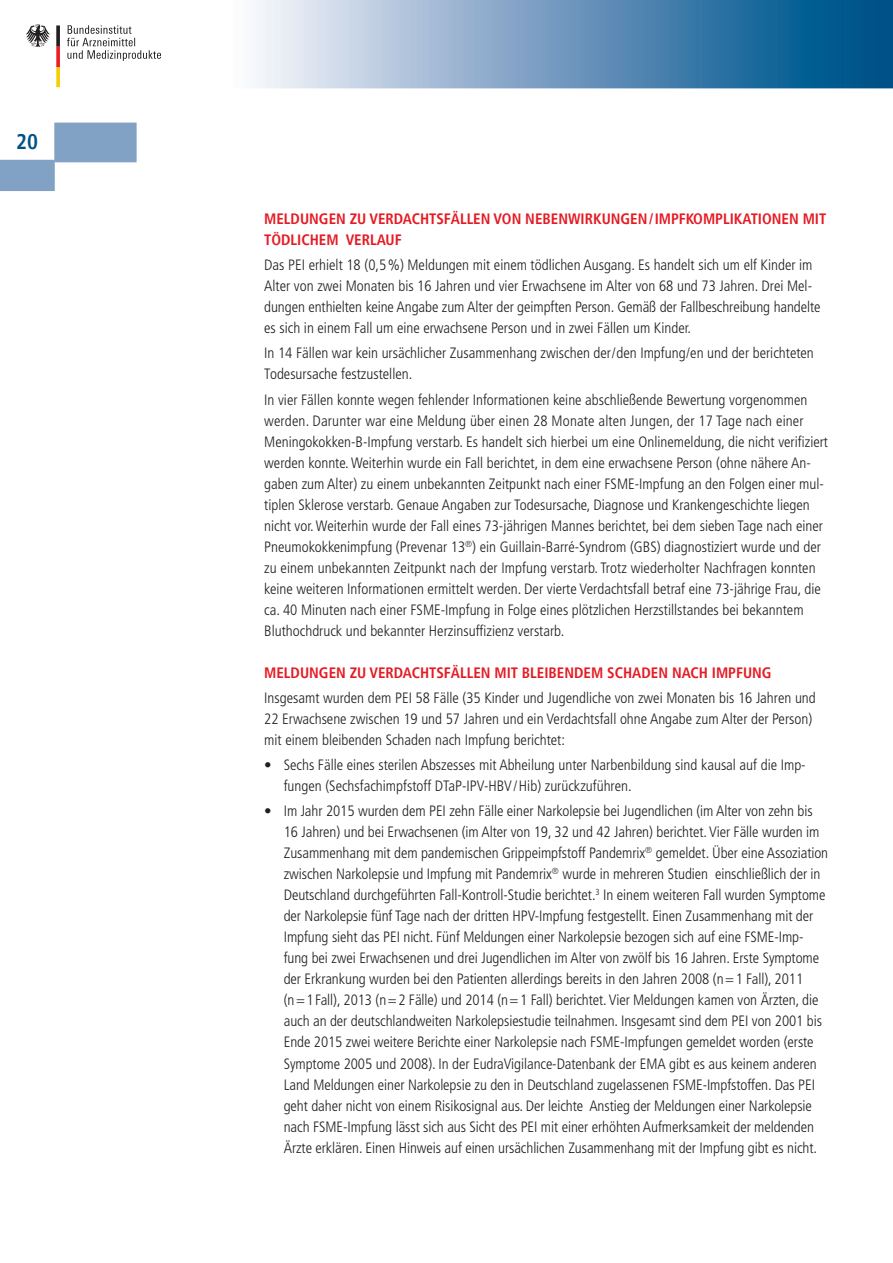
<style>
.page{position:relative;width:893px;height:1263px;background:#fff}
.page>*{position:absolute;margin:0;border:0;box-sizing:border-box;transform-origin:0 0}
.t1{font:700 condensed 21px "Frutiger";color:#005187}
.t2{font:300 condensed 15px/21px "Frutiger LT";color:#231f20}
.t3{font:700 condensed 15px/21px "Frutiger";color:#e51a23}
</style>
<div class="page">
<svg style="left:160px;top:0;width:732px;height:88px"></svg>
<div style="left:54px;top:123px;width:83px;height:39px;background:#81a1c5;border:2px solid #81a1c5"></div>
<div style="left:0;top:160px;width:55px;height:31px;background:#81a1c5"></div>
<svg style="left:26px;top:24px;width:24px;height:23px"></svg>
<svg style="left:56px;top:25px;width:4px;height:62px"></svg>
<svg style="left:67px;top:25px;width:93px;height:36px"></svg>
<svg style="left:892px;top:0;width:1px;height:88px"></svg>
<h1 class="t1" style="left:16px;top:130px;width:23px">20</h1>
<p class="t3" style="left:264px;top:208px;width:564px">MELDUNGEN ZU VERDACHTSFÄLLEN VON NEBENWIRKUNGEN/IMPFKOMPLIKATIONEN MIT<br>TÖDLICHEM VERLAUF</p>
<p class="t2" style="left:264px;top:255px;width:558px">Das PEI erhielt 18 (0,5%) Meldungen mit einem tödlichen Ausgang. Es handelt sich um elf Kinder im Alter von zwei Monaten bis 16 Jahren und vier Erwachsene im Alter von 68 und 73 Jahren. Drei Mel&shy;dungen enthielten keine Angabe zum Alter der geimpften Person. Gemäß der Fallbeschreibung handelte es sich in einem Fall um eine erwachsene Person und in zwei Fällen um Kinder.</p>
<p class="t2" style="left:264px;top:343px;width:551px">In 14 Fällen war kein ursächlicher Zusammenhang zwischen der/den Impfung/en und der berichteten<br>Todesursache festzustellen.</p>
<p class="t2" style="left:264px;top:389px;width:565px">In vier Fällen konnte wegen fehlender Informationen keine abschließende Bewertung vorgenommen werden. Darunter war eine Meldung über einen 28 Monate alten Jungen, der 17 Tage nach einer Meningokokken-B-Impfung verstarb. Es handelt sich hierbei um eine Onlinemeldung, die nicht verifiziert werden konnte. Weiterhin wurde ein Fall berichtet, in dem eine erwachsene Person (ohne nähere An&shy;gaben zum Alter) zu einem unbekannten Zeitpunkt nach einer FSME-Impfung an den Folgen einer mul&shy;tiplen Sklerose verstarb. Genaue Angaben zur Todesursache, Diagnose und Krankengeschichte liegen nicht vor. Weiterhin wurde der Fall eines 73-jährigen Mannes berichtet, bei dem sieben Tage nach einer Pneumokokkenimpfung (Prevenar 13<sup>®</sup>) ein Guillain-Barré-Syndrom (GBS) diagnostiziert wurde und der zu einem unbekannten Zeitpunkt nach der Impfung verstarb. Trotz wiederholter Nachfragen konnten keine weiteren Informationen ermittelt werden. Der vierte Verdachtsfall betraf eine 73-jährige Frau, die ca. 40 Minuten nach einer FSME-Impfung in Folge eines plötzlichen Herzstillstandes bei bekanntem Bluthochdruck und bekannter Herzinsuffizienz verstarb.</p>
<p class="t3" style="left:264px;top:662px;width:509px">MELDUNGEN ZU VERDACHTSFÄLLEN MIT BLEIBENDEM SCHADEN NACH IMPFUNG</p>
<p class="t2" style="left:264px;top:687px;width:553px">Insgesamt wurden dem PEI 58 Fälle (35 Kinder und Jugendliche von zwei Monaten bis 16 Jahren und<br>22 Erwachsene zwischen 19 und 57 Jahren und ein Verdachtsfall ohne Angabe zum Alter der Person) mit einem bleibenden Schaden nach Impfung berichtet:</p>
<p class="t2" style="left:284px;top:755px;width:523px;text-indent:-20px">• Sechs Fälle eines sterilen Abszesses mit Abheilung unter Narbenbildung sind kausal auf die Imp&shy;fungen (Sechsfachimpfstoff DTaP-IPV-HBV/Hib) zurückzuführen.</p>
<p class="t2" style="left:284px;top:801px;width:546px;text-indent:-19px">• Im Jahr 2015 wurden dem PEI zehn Fälle einer Narkolepsie bei Jugendlichen (im Alter von zehn bis 16 Jahren) und bei Erwachsenen (im Alter von 19, 32 und 42 Jahren) berichtet. Vier Fälle wurden im Zusammenhang mit dem pandemischen Grippeimpfstoff Pandemrix<sup>®</sup> gemeldet. Über eine Assoziation zwischen Narkolepsie und Impfung mit Pandemrix<sup>®</sup> wurde in mehreren Studien einschließlich der in Deutschland durchgeführten Fall-Kontroll-Studie berichtet.<sup>3</sup> In einem weiteren Fall wurden Symptome der Narkolepsie fünf Tage nach der dritten HPV-Impfung festgestellt. Einen Zusammenhang mit der Impfung sieht das PEI nicht. Fünf Meldungen einer Narkolepsie bezogen sich auf eine FSME-Imp&shy;fung bei zwei Erwachsenen und drei Jugendlichen im Alter von zwölf bis 16 Jahren. Erste Symptome der Erkrankung wurden bei den Patienten allerdings bereits in den Jahren 2008 (n=1 Fall), 2011 (n=1Fall), 2013 (n=2 Fälle) und 2014 (n=1 Fall) berichtet. Vier Meldungen kamen von Ärzten, die auch an der deutschlandweiten Narkolepsiestudie teilnahmen. Insgesamt sind dem PEI von 2001 bis Ende 2015 zwei weitere Berichte einer Narkolepsie nach FSME-Impfungen gemeldet worden (erste Symptome 2005 und 2008). In der EudraVigilance-Datenbank der EMA gibt es aus keinem anderen Land Meldungen einer Narkolepsie zu den in Deutschland zugelassenen FSME-Impfstoffen. Das PEI geht daher nicht von einem Risikosignal aus. Der leichte Anstieg der Meldungen einer Narkolepsie nach FSME-Impfung lässt sich aus Sicht des PEI mit einer erhöhten Aufmerksamkeit der meldenden Ärzte erklären. Einen Hinweis auf einen ursächlichen Zusammenhang mit der Impfung gibt es nicht.</p>
</div>
